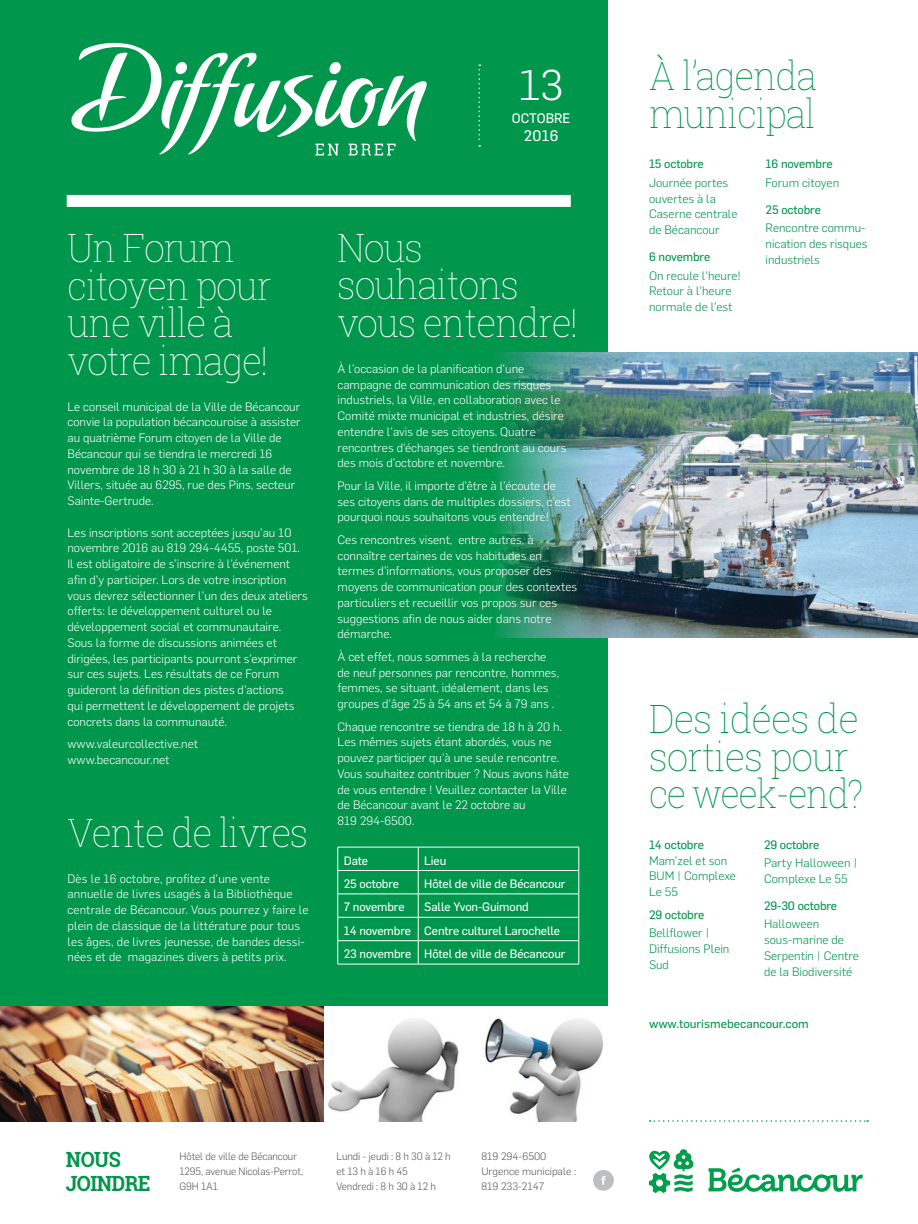
<style>
.page{position:relative;width:918px;height:1224px;background:#fff}
.page>*{position:absolute;margin:0;border:0;box-sizing:border-box;transform-origin:0 0}
.t1{font:300 42px "Flama";color:#fff}
.t2{font:100 39px/37.5px "Roboto Slab";letter-spacing:-.03em;color:#fff;scale:.95 1}
.t3{font:100 39px/37.5px "Roboto Slab";letter-spacing:-.03em;color:#00964c}
.t4{font:100 39px/37.5px "Roboto Slab";letter-spacing:-.03em;color:#00964c;scale:.95 1}
.t5{font:700 21px/24px "Roboto Slab";letter-spacing:-.03em;color:#00964c;scale:.95 1}
.t6{font:15px "Flama Basic";color:#fff}
.t7{font:13.5px "Flama Basic";color:#fff}
.t8{font:300 12px/15.8px "Flama";color:#fff}
.t9{font:300 12px/15.8px "Flama";color:#00964c}
.t10{font:12px/23.4px "Flama Basic";letter-spacing:-.01em;color:#fff}
.t11{font:12px "Flama Basic";letter-spacing:-.01em;color:#00964c}
.t12{font:300 10.5px/15px "Flama";letter-spacing:-.01em;color:#58595b}
</style>
<div class="page">
<div style="left:0;top:0;width:608px;height:1072px;background:#00964c"></div>
<img style="left:0;top:1006px;width:608px;height:116px">
<div style="left:67px;top:195px;width:504px;height:12px;background:#fff"></div>
<svg style="left:71px;top:43px;width:356px;height:112px"></svg>
<svg style="left:650px;top:1120px;width:218px;height:2px"></svg>
<svg style="left:479px;top:64px;width:1px;height:83px"></svg>
<svg style="left:593px;top:1170px;width:21px;height:21px"></svg>
<svg style="left:649px;top:1149px;width:44px;height:44px"></svg>
<svg style="left:709px;top:1168px;width:154px;height:24px"></svg>
<img style="left:497px;top:353px;width:421px;height:284px">
<hr style="left:338px;top:847px;width:80px;height:1px;background:#fff">
<hr style="left:418px;top:847px;width:161px;height:1px;background:#fff">
<hr style="left:338px;top:870px;width:80px;height:1px;background:#fff">
<hr style="left:418px;top:870px;width:161px;height:1px;background:#fff">
<hr style="left:338px;top:894px;width:80px;height:1px;background:#fff">
<hr style="left:418px;top:894px;width:161px;height:1px;background:#fff">
<hr style="left:338px;top:917px;width:80px;height:1px;background:#fff">
<hr style="left:418px;top:917px;width:161px;height:1px;background:#fff">
<hr style="left:338px;top:940px;width:80px;height:1px;background:#fff">
<svg style="left:338px;top:847px;width:1px;height:117px"></svg>
<hr style="left:418px;top:940px;width:161px;height:1px;background:#fff">
<svg style="left:418px;top:847px;width:1px;height:117px"></svg>
<svg style="left:579px;top:847px;width:1px;height:117px"></svg>
<hr style="left:338px;top:964px;width:80px;height:1px;background:#fff">
<hr style="left:418px;top:964px;width:161px;height:1px;background:#fff">
<h1 class="t1" style="left:519px;top:57px;width:46px">13</h1>
<p class="t7" style="left:512px;top:108px;width:60px">OCTOBRE</p>
<p class="t6" style="left:524px;top:125px;width:36px">2016</p>
<h2 class="t2" style="left:68px;top:228px;width:216px">Un Forum citoyen pour une ville à votre image!</h2>
<p class="t8" style="left:68px;top:398px;width:235px">Le conseil municipal de la Ville de Bécancour convie la population bécancouroise à assister au quatrième Forum citoyen de la Ville de Bécancour qui se tiendra le mercredi 16 novembre de 18 h 30 à 21 h 30 à la salle de Villers, située au 6295, rue des Pins, secteur Sainte-Gertrude.</p>
<p class="t8" style="left:68px;top:524px;width:242px">Les inscriptions sont acceptées jusqu’au 10 novembre 2016 au 819 294-4455, poste 501.<br>Il est obligatoire de s’inscrire à l’événement afin d’y participer. Lors de votre inscription vous devrez sélectionner l’un des deux ateliers offerts: le développement culturel ou le développement social et communautaire.<br>Sous la forme de discussions animées et dirigées, les participants pourront s’exprimer sur ces sujets. Les résultats de ce Forum guideront la définition des pistes d’actions<br>qui permettent le développement de projets concrets dans la communauté.</p>
<p class="t8" style="left:68px;top:735px;width:132px">www.valeurcollective.net www.becancour.net</p>
<h2 class="t2" style="left:68px;top:813px;width:255px">Vente de livres</h2>
<p class="t8" style="left:68px;top:870px;width:243px">Dès le 16 octobre, profitez d’une vente annuelle de livres usagés à la Bibliothèque centrale de Bécancour. Vous pourrez y faire le plein de classique de la littérature pour tous les âges, de livres jeunesse, de bandes dessi&shy;nées et de magazines divers à petits prix.</p>
<h2 class="t2" style="left:338px;top:228px;width:255px">Nous souhaitons vous entendre!</h2>
<p class="t8" style="left:338px;top:360px;width:231px">À l’occasion de la planification d’une campagne de communication des risques industriels, la Ville, en collaboration avec le Comité mixte municipal et industries, désire entendre l’avis de ses citoyens. Quatre rencontres d’échanges se tiendront au cours des mois d’octobre et novembre.</p>
<p class="t8" style="left:338px;top:477px;width:235px">Pour la Ville, il importe d’être à l’écoute de ses citoyens dans de multiples dossiers, c’est pourquoi nous souhaitons vous entendre!</p>
<p class="t8" style="left:338px;top:531px;width:241px">Ces rencontres visent, entre autres, à connaître certaines de vos habitudes en termes d’informations, vous proposer des moyens de communication pour des contextes particuliers et recueillir vos propos sur ces suggestions afin de nous aider dans notre démarche.</p>
<p class="t8" style="left:338px;top:648px;width:223px">À cet effet, nous sommes à la recherche de neuf personnes par rencontre, hommes, femmes, se situant, idéalement, dans les groupes d’âge 25 à 54 ans et 54 à 79 ans .</p>
<p class="t8" style="left:338px;top:718px;width:233px">Chaque rencontre se tiendra de 18 h à 20 h.<br>Les mêmes sujets étant abordés, vous ne pouvez participer qu’à une seule rencontre.<br>Vous souhaitez contribuer ? Nous avons hâte de vous entendre ! Veuillez contacter la Ville de Bécancour avant le 22 octobre au<br>819 294-6500.</p>
<p class="t10" style="left:344px;top:848px;width:26px">Date</p>
<p class="t10" style="left:424px;top:848px;width:24px">Lieu</p>
<p class="t10" style="left:344px;top:871px;width:57px">25 octobre</p>
<p class="t10" style="left:424px;top:871px;width:143px">Hôtel de ville de Bécancour</p>
<p class="t10" style="left:344px;top:895px;width:62px">7 novembre</p>
<p class="t10" style="left:344px;top:895px;width:223px;text-indent:80px">Salle Yvon-Guimond<br>14 novembre Centre culturel Larochelle<br>23 novembre Hôtel de ville de Bécancour</p>
<h3 class="t5" style="left:66px;top:1147px;width:91px">NOUS<br>JOINDRE</h3>
<p class="t12" style="left:336px;top:1148px;width:116px">Lundi - jeudi : 8 h 30 à 12 h et 13 h à 16 h 45<br>Vendredi : 8 h 30 à 12 h</p>
<p class="t12" style="left:180px;top:1148px;width:125px">Hôtel de ville de Bécancour<br>1295, avenue Nicolas-Perrot,<br>G9H 1A1</p>
<p class="t12" style="left:481px;top:1148px;width:96px">819 294-6500<br>Urgence municipale :<br>819 233-2147</p>
<h2 class="t4" style="left:649px;top:57px;width:178px">À l’agenda municipal</h2>
<p class="t11" style="left:649px;top:156px;width:56px">15 octobre</p>
<p class="t9" style="left:649px;top:174px;width:90px">Journée portes ouvertes à la<br>Caserne centrale de Bécancour</p>
<p class="t11" style="left:649px;top:248px;width:63px">6 novembre</p>
<p class="t9" style="left:649px;top:267px;width:94px">On recule l’heure!<br>Retour à l’heure normale de l’est</p>
<p class="t11" style="left:766px;top:156px;width:69px">16 novembre</p>
<p class="t9" style="left:766px;top:174px;width:75px">Forum citoyen</p>
<p class="t11" style="left:766px;top:201px;width:57px">25 octobre</p>
<p class="t9" style="left:766px;top:220px;width:104px">Rencontre commu&shy;nication des risques industriels</p>
<h2 class="t3" style="left:649px;top:699px;width:216px">Des idées de sorties pour ce week-end?</h2>
<p class="t11" style="left:649px;top:836px;width:57px">14 octobre</p>
<p class="t9" style="left:649px;top:852px;width:88px">Mam’zel et son<br>BUM | Complexe<br>Le 55</p>
<p class="t11" style="left:649px;top:906px;width:57px">29 octobre</p>
<p class="t9" style="left:649px;top:925px;width:82px">Bellflower |<br>Diffusions Plein<br>Sud</p>
<p class="t11" style="left:764px;top:836px;width:57px">29 octobre</p>
<p class="t9" style="left:764px;top:854px;width:95px">Party Halloween |<br>Complexe Le 55</p>
<p class="t11" style="left:764px;top:897px;width:75px">29-30 octobre</p>
<p class="t9" style="left:764px;top:916px;width:97px">Halloween sous-marine de<br>Serpentin | Centre de la Biodiversité</p>
<p class="t11" style="left:649px;top:1015px;width:161px">www.tourismebecancour.com</p>
</div>
